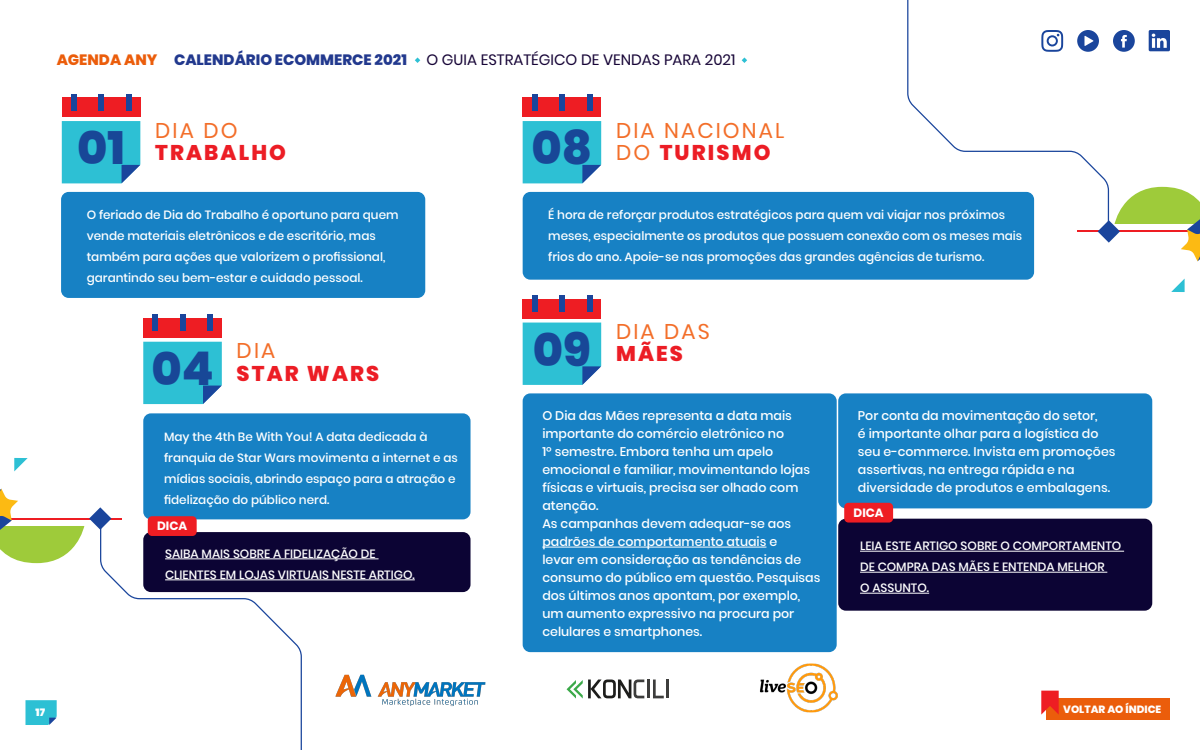
<style>
.page{position:relative;width:1200px;height:750px;background:#fff}
.page>*{position:absolute;margin:0;border:0;box-sizing:border-box;transform-origin:0 0}
.t1{font:800 46.5px "Poppins";color:#184797}
.DIA_DO{font:800 21.3px "Poppins";letter-spacing:.1em;color:#ec1d25}
.t2{font:21.3px "Poppins";letter-spacing:.1em;color:#f36e29}
.t3{font:800 15px "Poppins";color:#22398e}
.t4{font:15px "Poppins";color:#170537}
.DIA_DO_descricao{font:500 12.6px/18px "Poppins";color:#fff}
.DIA_DO_descricao-2{font:500 12px/21px "Poppins";color:#fff}
.t5{font:700 12px "Poppins";color:#fff}
.t6{font:800 10.5px "Poppins";color:#fff}
.t7{font:900 10.5px "Poppins";color:#fff}
.s1{color:#eb5d0b}
.s2{font-weight:400;color:#f36e29}
</style>
<div class="page">
<div style="left:1047px;top:699px;width:123px;height:21px;background:#eb5d0b"></div>
<svg style="left:1041px;top:691px;width:18px;height:24px"></svg>
<svg style="left:25px;top:700px;width:32px;height:25px"></svg>
<svg style="left:415px;top:57px;width:5px;height:6px"></svg>
<svg style="left:742px;top:57px;width:5px;height:6px"></svg>
<img style="left:335px;top:674px;width:151px;height:33px">
<hr style="left:647px;top:680px;width:3px;height:18px;background:#3d3d3c">
<svg style="left:653px;top:680px;width:11px;height:18px"></svg>
<hr style="left:666px;top:680px;width:3px;height:18px;background:#3d3d3c">
<svg style="left:567px;top:680px;width:77px;height:19px"></svg>
<img style="left:760px;top:663px;width:78px;height:50px">
<svg style="left:1113px;top:30px;width:22px;height:22px"></svg>
<svg style="left:1149px;top:30px;width:21px;height:21px"></svg>
<div style="left:523px;top:192px;width:511px;height:88px;background:#1781c4;border-radius:8px"></div>
<div style="left:523px;top:393px;width:314px;height:259px;background:#1781c4;border-radius:8px"></div>
<div style="left:838px;top:393px;width:314px;height:115px;background:#1781c4;border-radius:8px"></div>
<div style="left:61px;top:192px;width:364px;height:106px;background:#1781c4;border-radius:8px"></div>
<hr style="left:542px;top:547px;width:224px;height:1px;background:#fff">
<div style="left:143px;top:413px;width:328px;height:106px;background:#1781c4;border-radius:8px"></div>
<div style="left:143px;top:532px;width:328px;height:60px;background:#0c0434;border-radius:8px"></div>
<div style="left:838px;top:519px;width:314px;height:92px;background:#0c0434;border-radius:8px"></div>
<hr style="left:165px;top:559px;width:214px;height:1px;background:#fff">
<hr style="left:165px;top:580px;width:250px;height:1px;background:#fff">
<hr style="left:860px;top:551px;width:264px;height:1px;background:#fff">
<hr style="left:860px;top:572px;width:247px;height:1px;background:#fff">
<hr style="left:860px;top:593px;width:69px;height:1px;background:#fff">
<svg style="left:14px;top:458px;width:14px;height:13px"></svg>
<svg style="left:100px;top:511px;width:203px;height:239px"></svg>
<svg style="left:0;top:489px;width:111px;height:74px"></svg>
<svg style="left:1171px;top:279px;width:14px;height:13px"></svg>
<svg style="left:907px;top:0;width:202px;height:239px"></svg>
<svg style="left:1098px;top:187px;width:102px;height:74px"></svg>
<div style="left:62px;top:97px;width:78px;height:20px;background:#ee1d23"></div>
<svg style="left:62px;top:121px;width:78px;height:62px;background:#33bdd3"></svg>
<div style="left:71px;top:94px;width:6px;height:16px;background:#1a459c"></div>
<div style="left:126px;top:94px;width:6px;height:16px;background:#1a459c"></div>
<div style="left:98px;top:94px;width:6px;height:16px;background:#1a459c"></div>
<div style="left:143px;top:318px;width:79px;height:20px;background:#ee1d23"></div>
<svg style="left:143px;top:342px;width:79px;height:62px;background:#34bed3"></svg>
<div style="left:152px;top:314px;width:6px;height:17px;background:#1a459c"></div>
<div style="left:207px;top:314px;width:6px;height:17px;background:#1a459c"></div>
<div style="left:180px;top:314px;width:6px;height:17px;background:#1a459c"></div>
<div style="left:523px;top:299px;width:78px;height:19px;background:#ee1d23"></div>
<svg style="left:523px;top:323px;width:78px;height:62px;background:#33bdd3"></svg>
<div style="left:532px;top:295px;width:6px;height:17px;background:#1a459c"></div>
<div style="left:587px;top:295px;width:6px;height:17px;background:#1a459c"></div>
<div style="left:559px;top:295px;width:6px;height:17px;background:#1a459c"></div>
<div style="left:523px;top:97px;width:78px;height:20px;background:#ee1d23"></div>
<svg style="left:523px;top:121px;width:78px;height:62px;background:#33bdd3"></svg>
<div style="left:532px;top:94px;width:6px;height:16px;background:#1a459c"></div>
<div style="left:587px;top:94px;width:6px;height:16px;background:#1a459c"></div>
<div style="left:559px;top:94px;width:6px;height:16px;background:#1a459c"></div>
<div style="left:148px;top:516px;width:49px;height:20px;background:#ee1d23;border-radius:4px"></div>
<div style="left:844px;top:503px;width:49px;height:20px;background:#ee1d23;border-radius:4px"></div>
<p class="t3" style="left:57px;top:51px;width:352px"><span class="s1">AGENDA ANY</span> CALENDÁRIO ECOMMERCE 2021</p>
<p class="t4" style="left:426px;top:51px;width:311px">O GUIA ESTRATÉGICO DE VENDAS PARA 2021</p>
<p class="t1" style="left:77px;top:121px;width:49px">01</p>
<p class="t2" style="left:155px;top:118px;width:84px">DIA DO</p>
<p class="DIA_DO" style="left:155px;top:140px;width:132px">TRABALHO</p>
<p class="DIA_DO_descricao-2" style="left:87px;top:205px;width:313px">O feriado de Dia do Trabalho é oportuno para quem vende materiais eletrônicos e de escritório, mas também para ações que valorizem o profissional, garantindo seu bem-estar e cuidado pessoal.</p>
<p class="t1" style="left:151px;top:342px;width:64px">04</p>
<p class="t2" style="left:237px;top:339px;width:40px">DIA</p>
<p class="DIA_DO" style="left:237px;top:361px;width:144px">STAR WARS</p>
<p class="t1" style="left:532px;top:121px;width:62px">08</p>
<p class="t2" style="left:616px;top:118px;width:170px">DIA NACIONAL</p>
<p class="DIA_DO" style="left:616px;top:140px;width:156px"><span class="s2">DO</span> TURISMO</p>
<p class="DIA_DO_descricao-2" style="left:548px;top:205px;width:475px">É hora de reforçar produtos estratégicos para quem vai viajar nos próximos meses, especialmente os produtos que possuem conexão com os meses mais frios do ano. Apoie-se nas promoções das grandes agências de turismo.</p>
<p class="t1" style="left:533px;top:323px;width:60px">09</p>
<p class="t2" style="left:616px;top:319px;width:95px">DIA DAS</p>
<p class="DIA_DO" style="left:616px;top:342px;width:68px">MÃES</p>
<p class="DIA_DO_descricao" style="left:542px;top:407px;width:269px">O Dia das Mães representa a data mais importante do comércio eletrônico no<br>1º semestre. Embora tenha um apelo emocional e familiar, movimentando lojas físicas e virtuais, precisa ser olhado com atenção.</p>
<p class="DIA_DO_descricao" style="left:542px;top:515px;width:280px">As campanhas devem adequar-se aos padrões de comportamento atuais e<br>levar em consideração as tendências de consumo do público em questão. Pesquisas dos últimos anos apontam, por exemplo, um aumento expressivo na procura por celulares e smartphones.</p>
<p class="DIA_DO_descricao" style="left:858px;top:407px;width:259px">Por conta da movimentação do setor,<br>é importante olhar para a logística do seu e-commerce. Invista em promoções assertivas, na entrega rápida e na diversidade de produtos e embalagens.</p>
<p class="DIA_DO_descricao-2" style="left:164px;top:426px;width:295px">May the 4th Be With You! A data dedicada à franquia de Star Wars movimenta a internet e as mídias sociais, abrindo espaço para a atração e fidelização do público nerd.</p>
<p class="t5" style="left:854px;top:506px;width:32px">DICA</p>
<p class="t5" style="left:157px;top:519px;width:32px">DICA</p>
<p class="DIA_DO_descricao-2" style="left:165px;top:543px;width:251px">SAIBA MAIS SOBRE A FIDELIZAÇÃO DE<br>CLIENTES EM LOJAS VIRTUAIS NESTE ARTIGO.</p>
<p class="DIA_DO_descricao-2" style="left:860px;top:536px;width:263px">LEIA ESTE ARTIGO SOBRE O COMPORTAMENTO<br>DE COMPRA DAS MÃES E ENTENDA MELHOR</p>
<p class="DIA_DO_descricao-2" style="left:860px;top:578px;width:71px">O ASSUNTO.</p>
<p class="t7" style="left:36px;top:706px;width:11px">17</p>
<p class="t6" style="left:1063px;top:703px;width:100px">VOLTAR AO ÍNDICE</p>
</div>
